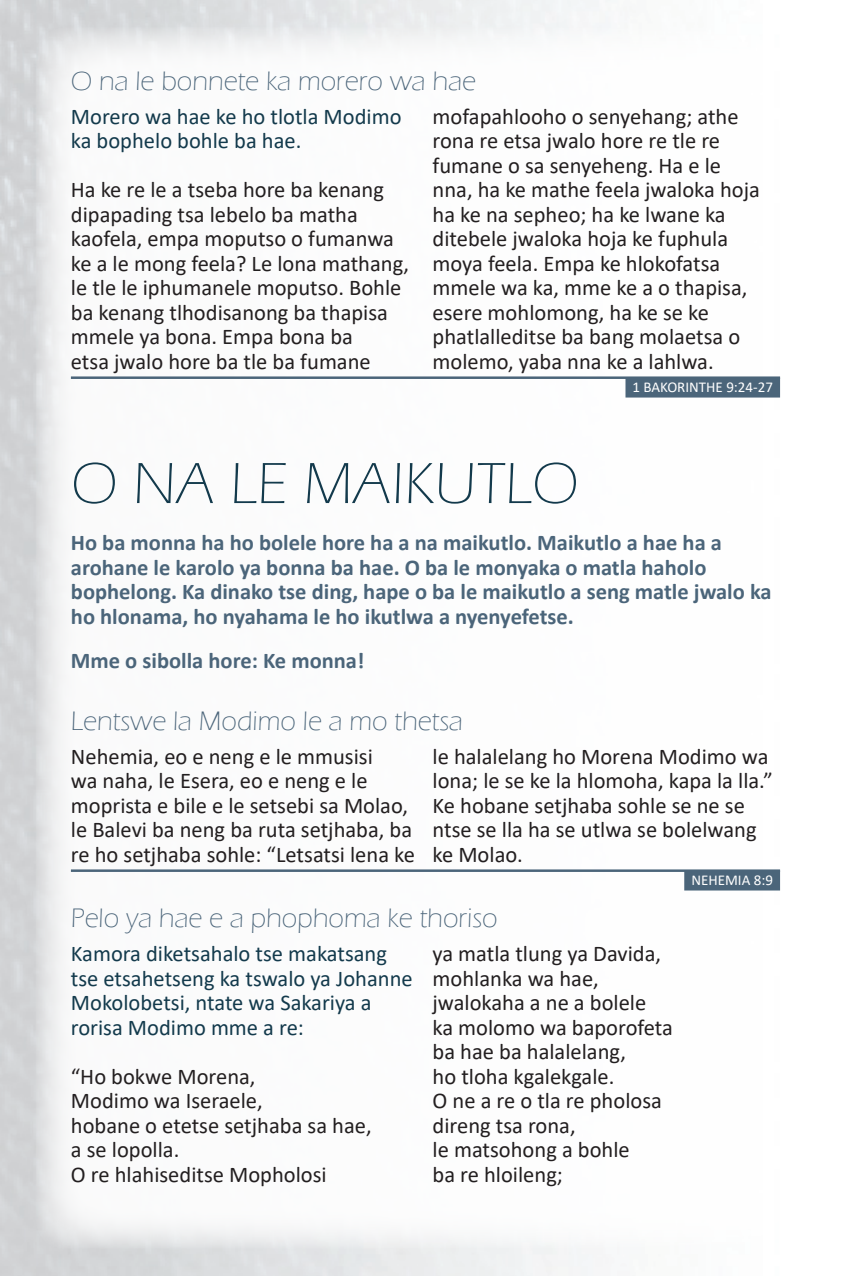
<style>
.page{position:relative;width:851px;height:1276px;background:#fff}
.page>*{position:absolute;margin:0;border:0;box-sizing:border-box;transform-origin:0 0}
.t1{font:300 60px "Eras ITC";color:#133a4c}
.t2{font:300 27.5px "Eras ITC";color:#4b657a}
.t3{font:22.5px/24.5px "Calibri";color:#231f20}
.t4{font:700 22.5px/24.5px "Calibri";color:#4b657a}
.t5{font:22.5px/24.5px "Calibri";color:#133a4c}
.t6{font:15px "Calibri";color:#fff}
</style>
<div class="page">
<hr style="left:71px;top:376px;width:709px;height:3px;background:#4b657a">
<div style="left:625px;top:377px;width:155px;height:20px;background:#4b657a"></div>
<hr style="left:71px;top:869px;width:709px;height:3px;background:#4b657a">
<div style="left:684px;top:870px;width:96px;height:20px;background:#4b657a"></div>
<p class="t2" style="left:71px;top:65px;width:406px">O na le bonnete ka morero wa hae</p>
<p class="t5" style="left:71px;top:103px;width:332px">Morero wa hae ke ho tlotla Modimo ka bophelo bohle ba hae.</p>
<p class="t3" style="left:71px;top:177px;width:340px">Ha ke re le a tseba hore ba kenang dipapading tsa lebelo ba matha kaofela, empa moputso o fumanwa ke a le mong feela? Le lona mathang, le tle le iphumanele moputso. Bohle ba kenang tlhodisanong ba thapisa mmele ya bona. Empa bona ba<br>etsa jwalo hore ba tle ba fumane</p>
<p class="t3" style="left:432px;top:103px;width:329px">mofapahlooho o senyehang; athe rona re etsa jwalo hore re tle re fumane o sa senyeheng. Ha e le nna, ha ke mathe feela jwaloka hoja ha ke na sepheo; ha ke lwane ka ditebele jwaloka hoja ke fuphula moya feela. Empa ke hlokofatsa mmele wa ka, mme ke a o thapisa, esere mohlomong, ha ke se ke phatlalleditse ba bang molaetsa o molemo, yaba nna ke a lahlwa.</p>
<p class="t6" style="left:632px;top:376px;width:142px">1 BAKORINTHE 9:24-27</p>
<h1 class="t1" style="left:71px;top:450px;width:509px">O NA LE MAIKUTLO</h1>
<p class="t4" style="left:71px;top:530px;width:702px">Ho ba monna ha ho bolele hore ha a na maikutlo. Maikutlo a hae ha a arohane le karolo ya bonna ba hae. O ba le monyaka o matla haholo bophelong. Ka dinako tse ding, hape o ba le maikutlo a seng matle jwalo ka ho hlonama, ho nyahama le ho ikutlwa a nyenyefetse.</p>
<p class="t4" style="left:71px;top:647px;width:295px">Mme o sibolla hore: Ke monna!</p>
<p class="t2" style="left:71px;top:705px;width:393px">Lentswe la Modimo le a mo thetsa</p>
<p class="t3" style="left:71px;top:743px;width:345px">Nehemia, eo e neng e le mmusisi<br>wa naha, le Esera, eo e neng e le moprista e bile e le setsebi sa Molao, le Balevi ba neng ba ruta setjhaba, ba re ho setjhaba sohle: “Letsatsi lena ke</p>
<p class="t3" style="left:432px;top:743px;width:341px">le halalelang ho Morena Modimo wa lona; le se ke la hlomoha, kapa la lla.”<br>Ke hobane setjhaba sohle se ne se ntse se lla ha se utlwa se bolelwang ke Molao.</p>
<p class="t6" style="left:691px;top:869px;width:83px">NEHEMIA 8:9</p>
<p class="t2" style="left:71px;top:903px;width:428px">Pelo ya hae e a phophoma ke thoriso</p>
<p class="t5" style="left:71px;top:941px;width:343px">Kamora diketsahalo tse makatsang tse etsahetseng ka tswalo ya Johanne<br>Mokolobetsi, ntate wa Sakariya a rorisa Modimo mme a re:</p>
<p class="t3" style="left:71px;top:1063px;width:302px">“Ho bokwe Morena,<br>Modimo wa Iseraele,<br>hobane o etetse setjhaba sa hae, a se lopolla.<br>O re hlahiseditse Mopholosi</p>
<p class="t3" style="left:432px;top:941px;width:242px">ya matla tlung ya Davida, mohlanka wa hae, jwalokaha a ne a bolele<br>ka molomo wa baporofeta ba hae ba halalelang,<br>ho tloha kgalekgale.<br>O ne a re o tla re pholosa direng tsa rona,<br>le matsohong a bohle<br>ba re hloileng;</p>
</div>
